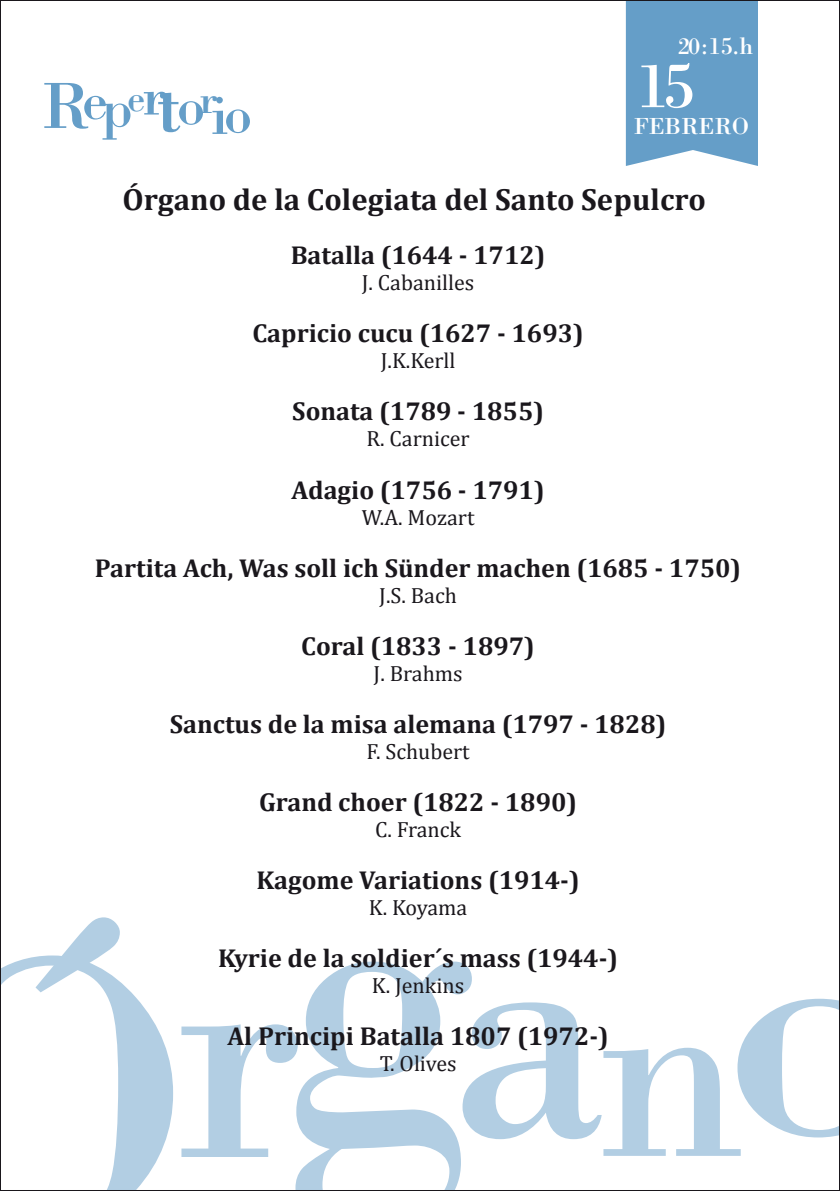
<style>
.page{position:relative;width:840px;height:1191px;background:#fff}
.page>*{position:absolute;margin:0;border:0;box-sizing:border-box;transform-origin:0 0}
.t1{font:65.6px "Bodoni Std";color:#fff}
.t2{font:56.8px "Bodoni Std";color:#659ec8}
.t3{font:700 30.6px "Cambria";color:#1a171c}
.t4{font:700 26px "Cambria";color:#1a171c}
.t5{font:24.6px "Bodoni Std";color:#fff}
.t6{font:24px "Bodoni Std";color:#fff}
.t7{font:22px "Cambria";color:#1a171c}
.s1{font-size:67.2px}
.s2{font-size:76px}
.s3{font-size:58.2px}
</style>
<div class="page">
<svg style="left:3px;top:957px;width:170px;height:231px"></svg>
<svg style="left:181px;top:1024px;width:114px;height:133px"></svg>
<svg style="left:295px;top:961px;width:176px;height:227px"></svg>
<svg style="left:462px;top:998px;width:374px;height:157px"></svg>
<svg style="left:35px;top:917px;width:85px;height:75px"></svg>
<div style="left:625px;top:3px;width:132px;height:163px;background:#659ec8"></div>
<h2 class="t2" style="left:41px;top:71px;width:212px"><span class="s1">R</span>ep<sup>e</sup>r<span class="s2">t</span>o<sup>r</sup><span class="s3">i</span>o</h2>
<p class="t5" style="left:677px;top:31px;width:76px">20:15 h.</p>
<h1 class="t1" style="left:635px;top:45px;width:61px">15</h1>
<p class="t6" style="left:634px;top:111px;width:116px">FEBRERO</p>
<p class="t3" style="left:122px;top:181px;width:584px">Órgano de la Colegiata del Santo Sepulcro</p>
<p class="t4" style="left:290px;top:240px;width:256px">Batalla (1644 - 1712)</p>
<p class="t7" style="left:361px;top:270px;width:114px">J. Cabanilles</p>
<p class="t4" style="left:252px;top:318px;width:333px">Capricio cucu (1627 - 1693)</p>
<p class="t7" style="left:380px;top:348px;width:76px">J.K.Kerll</p>
<p class="t4" style="left:292px;top:396px;width:253px">Sonata (1789 - 1855)</p>
<p class="t7" style="left:366px;top:426px;width:105px">R. Carnicer</p>
<p class="t4" style="left:291px;top:474px;width:254px">Adagio (1756 - 1791)</p>
<p class="t7" style="left:361px;top:504px;width:114px">W.A. Mozart</p>
<p class="t4" style="left:95px;top:552px;width:647px">Partita Ach, Was soll ich Sünder machen (1685 - 1750)</p>
<p class="t7" style="left:379px;top:582px;width:79px">J.S. Bach</p>
<p class="t4" style="left:301px;top:630px;width:235px">Coral (1833 - 1897)</p>
<p class="t7" style="left:373px;top:660px;width:90px">J. Brahms</p>
<p class="t4" style="left:169px;top:708px;width:498px">Sanctus de la misa alemana (1797 - 1828)</p>
<p class="t7" style="left:366px;top:738px;width:105px">F. Schubert</p>
<p class="t4" style="left:259px;top:786px;width:319px">Grand choer (1822 - 1890)</p>
<p class="t7" style="left:375px;top:816px;width:88px">C. Franck</p>
<p class="t4" style="left:256px;top:864px;width:324px">Kagome Variations (1914-)</p>
<p class="t7" style="left:369px;top:894px;width:100px">K. Koyama</p>
<p class="t4" style="left:218px;top:942px;width:401px">Kyrie de la soldier´s mass (1944-)</p>
<p class="t7" style="left:371px;top:972px;width:94px">K. Jenkins</p>
<p class="t4" style="left:227px;top:1020px;width:383px">Al Principi Batalla 1807 (1972-)</p>
<p class="t7" style="left:379px;top:1050px;width:78px">T. Olives</p>
</div>
